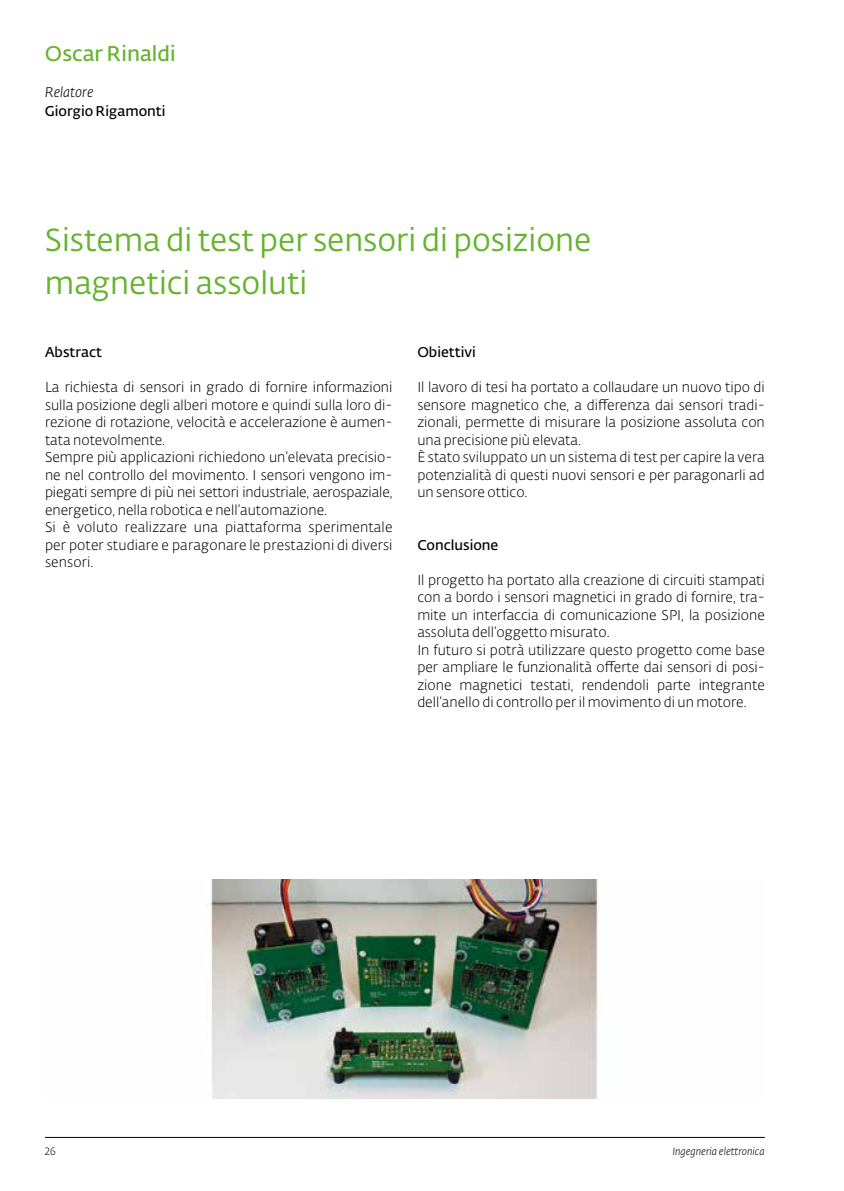
<style>
.page{position:relative;width:844px;height:1191px;background:#fff}
.page>*{position:absolute;margin:0;border:0;box-sizing:border-box;transform-origin:0 0}
.t1{font:31.5px/43.4px "SUPSI Fedra Sans";color:#65b32e}
.t2{font:600 21px "SUPSI Fedra Sans";color:#65b32e}
.t3{font:300 14px/17.5px "SUPSI Fedra Sans";color:#000}
.t4{font:600 14px "SUPSI Fedra Sans";color:#000}
.t5{font:italic 300 14px "SUPSI Fedra Sans";color:#000}
.t6{font:italic 300 10.5px "SUPSI Fedra Sans";color:#000}
.t7{font:300 10.5px "SUPSI Fedra Sans";color:#000}
</style>
<div class="page">
<hr style="left:45px;top:1137px;width:719px;height:1px;background:#000">
<img style="left:207px;top:879px;width:393px;height:219px">
<h2 class="t2" style="left:45px;top:38px;width:132px">Oscar Rinaldi</h2>
<p class="t5" style="left:45px;top:82px;width:50px">Relatore</p>
<p class="t4" style="left:45px;top:101px;width:122px">Giorgio Rigamonti</p>
<h1 class="t1" style="left:45px;top:217px;width:548px">Sistema di test per sensori di posizione magnetici assoluti</h1>
<p class="t4" style="left:45px;top:342px;width:59px">Abstract</p>
<p class="t3" style="left:45px;top:378px;width:349px">La richiesta di sensori in grado di fornire informazioni sulla posizione degli alberi motore e quindi sulla loro di&shy;rezione di rotazione, velocità e accelerazione è aumen&shy;tata notevolmente.<br>Sempre più applicazioni richiedono un’elevata precisio&shy;ne nel controllo del movimento. I sensori vengono im&shy;piegati sempre di più nei settori industriale, aerospaziale, energetico, nella robotica e nell’automazione.<br>Si è voluto realizzare una piattaforma sperimentale per poter studiare e paragonare le prestazioni di diversi sensori.</p>
<p class="t4" style="left:417px;top:342px;width:60px">Obiettivi</p>
<p class="t3" style="left:417px;top:378px;width:349px">Il lavoro di tesi ha portato a collaudare un nuovo tipo di sensore magnetico che, a differenza dai sensori tradi&shy;zionali, permette di misurare la posizione assoluta con una precisione più elevata.<br>È stato sviluppato un un sistema di test per capire la vera potenzialità di questi nuovi sensori e per paragonarli ad un sensore ottico.</p>
<p class="t4" style="left:417px;top:534px;width:83px">Conclusione</p>
<p class="t3" style="left:417px;top:571px;width:349px">Il progetto ha portato alla creazione di circuiti stampati con a bordo i sensori magnetici in grado di fornire, tra&shy;mite un interfaccia di comunicazione SPI, la posizione assoluta dell’oggetto misurato.<br>In futuro si potrà utilizzare questo progetto come base per ampliare le funzionalità offerte dai sensori di posi&shy;zione magnetici testati, rendendoli parte integrante dell’anello di controllo per il movimento di un motore.</p>
<p class="t7" style="left:45px;top:1143px;width:12px">26</p>
<p class="t6" style="left:672px;top:1143px;width:94px">Ingegneria elettronica</p>
</div>
